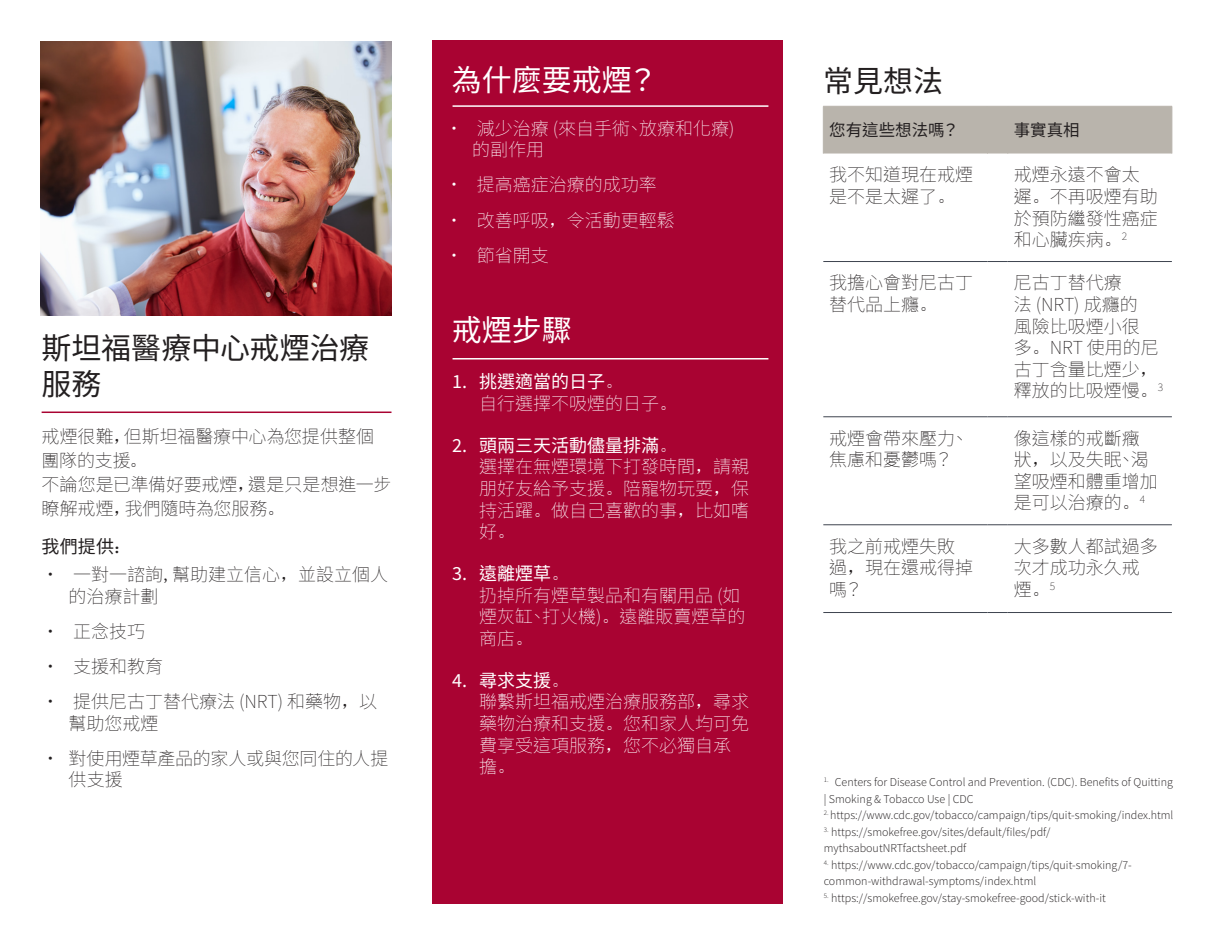
<style>
.page{position:relative;width:1215px;height:945px;background:#fff}
.page>*{position:absolute;margin:0;border:0;box-sizing:border-box;transform-origin:0 0}
.t1{font:30px/36px "Source Han Sans TW";color:#231f20}
.t2{font:30px "Source Han Sans TW";color:#fff}
.t3{font:200 18px/21.6px "Source Han Sans TW";color:#231f20}
.t4{font:200 18px/21.6px "Source Han Sans TW";color:#fff}
.t5{font:18px "Source Han Sans TW";color:#fff}
.t6{font:18px "Source Han Sans TW";color:#231f20}
.t7{font:16.5px "Source Han Sans TW";color:#231f20}
.t8{font:300 12px/16.5px "Source Sans Pro";color:#231f20}
.s1{font-family:"Sim Sun";font-weight:400}
.s2{font-family:"Sim Sun"}
</style>
<div class="page">
<div style="left:432px;top:40px;width:351px;height:864px;background:#a90332"></div>
<img style="left:40px;top:41px;width:352px;height:275px">
<hr style="left:42px;top:412px;width:349px;height:1px;background:#a90332">
<div style="left:823px;top:106px;width:349px;height:48px;background:#b9b4ac"></div>
<hr style="left:987px;top:106px;width:1px;height:48px;background:#b9b4ac">
<hr style="left:1008px;top:106px;width:164px;height:1px;background:#b9b4ac">
<hr style="left:1007px;top:106px;width:1px;height:48px;background:#b9b4ac">
<hr style="left:1172px;top:106px;width:1px;height:48px;background:#b9b4ac">
<hr style="left:823px;top:524px;width:164px;height:1px;background:#3e444f">
<svg style="left:987px;top:524px;width:21px;height:1px"></svg>
<hr style="left:1008px;top:524px;width:164px;height:1px;background:#3e444f">
<hr style="left:823px;top:416px;width:164px;height:1px;background:#3e444f">
<svg style="left:987px;top:416px;width:21px;height:1px"></svg>
<hr style="left:1008px;top:416px;width:164px;height:1px;background:#3e444f">
<hr style="left:823px;top:261px;width:164px;height:1px;background:#3e444f">
<svg style="left:987px;top:261px;width:21px;height:1px"></svg>
<hr style="left:1008px;top:261px;width:164px;height:1px;background:#3e444f">
<hr style="left:823px;top:612px;width:164px;height:1px;background:#3e444f">
<svg style="left:987px;top:612px;width:21px;height:1px"></svg>
<hr style="left:1008px;top:612px;width:164px;height:1px;background:#3e444f">
<hr style="left:453px;top:105px;width:315px;height:2px;background:#fff">
<hr style="left:453px;top:358px;width:315px;height:2px;background:#fff">
<p class="t1" style="left:42px;top:331px;width:329px">斯坦福醫療中心戒煙治療服務</p>
<p class="t3" style="left:42px;top:425px;width:334px;line-height:24px">戒煙很難<span class="s1">，</span>但斯坦福醫療中心為您提供整個團隊的支援<span class="s1">。</span></p>
<p class="t3" style="left:42px;top:473px;width:351px;line-height:24px">不論您是已準備好要戒煙<span class="s1">，</span>還是只是想進一步瞭解戒煙<span class="s1">，</span>我們隨時為您服務<span class="s1">。</span></p>
<p class="t6" style="left:42px;top:536px;width:91px">我們提供<span class="s2">：</span></p>
<p class="t3" style="left:69px;top:564px;width:321px;text-indent:-27px">• 一對一諮詢<span class="s1">,</span>幫助建立信心<span class="s1">，</span>並設立個人的治療計劃</p>
<p class="t3" style="left:42px;top:621px;width:105px">• 正念技巧</p>
<p class="t3" style="left:42px;top:656px;width:123px">• 支援和教育</p>
<p class="t3" style="left:69px;top:691px;width:310px;text-indent:-27px">• 提供尼古丁替代療法 (NRT) 和藥物<span class="s1">，</span>以幫助您戒煙</p>
<p class="t3" style="left:69px;top:748px;width:321px;text-indent:-27px">• 對使用煙草產品的家人或與您同住的人提供支援</p>
<p class="t2" style="left:452px;top:63px;width:207px">為什麼要戒煙？</p>
<p class="t4" style="left:472px;top:118px;width:264px;text-indent:-27px">• 減少治療 (來自手術、放療和化療)的副作用</p>
<p class="t4" style="left:445px;top:174px;width:213px">• 提高癌症治療的成功率</p>
<p class="t4" style="left:445px;top:210px;width:231px">• 改善呼吸<span class="s1">，</span>令活動更輕鬆</p>
<p class="t4" style="left:445px;top:245px;width:105px">• 節省開支</p>
<p class="t2" style="left:452px;top:313px;width:121px">戒煙步驟</p>
<p class="t5" style="left:452px;top:372px;width:172px">1. 挑選適當的日子<span class="s2">。</span></p>
<p class="t4" style="left:479px;top:393px;width:199px">自行選擇不吸煙的日子<span class="s1">。</span></p>
<p class="t5" style="left:452px;top:435px;width:226px">2. 頭兩三天活動儘量排滿<span class="s2">。</span></p>
<p class="t4" style="left:479px;top:456px;width:271px;text-align:justify">選擇在無煙環境下打發時間<span class="s1">，</span>請親朋好友給予支援<span class="s1">。</span>陪寵物玩耍<span class="s1">，</span>保持活躍<span class="s1">。</span>做自己喜歡的事<span class="s1">，</span>比如嗜好<span class="s1">。</span></p>
<p class="t5" style="left:452px;top:563px;width:118px">3. 遠離煙草<span class="s2">。</span></p>
<p class="t4" style="left:479px;top:585px;width:268px">扔掉所有煙草製品和有關用品 (如煙灰缸、打火機)<span class="s1">。</span>遠離販賣煙草的商店<span class="s1">。</span></p>
<p class="t5" style="left:452px;top:670px;width:118px">4. 尋求支援<span class="s2">。</span></p>
<p class="t4" style="left:479px;top:691px;width:271px">聯繫斯坦福戒煙治療服務部<span class="s1">，</span>尋求藥物治療和支援<span class="s1">。</span>您和家人均可免費享受這項服務<span class="s1">，</span>您不必獨自承擔<span class="s1">。</span></p>
<p class="t1" style="left:823px;top:64px;width:121px">常見想法</p>
<p class="t7" style="left:829px;top:121px;width:131px">您有這些想法嗎？</p>
<p class="t7" style="left:1014px;top:121px;width:67px">事實真相</p>
<p class="t3" style="left:829px;top:164px;width:145px">我不知道現在戒煙是不是太遲了<span class="s1">。</span></p>
<p class="t3" style="left:1014px;top:164px;width:145px">戒煙永遠不會太遲<span class="s1">。</span>不再吸煙有助於預防繼發性癌症和心臟疾病<span class="s1">。</span><sup>2</sup></p>
<p class="t3" style="left:829px;top:272px;width:145px">我擔心會對尼古丁替代品上癮<span class="s1">。</span></p>
<p class="t3" style="left:1014px;top:272px;width:151px">尼古丁替代療<br>法 (NRT) 成癮的<br>風險比吸煙小很<br>多<span class="s1">。</span>NRT 使用的尼古丁含量比煙少<span class="s1">，</span>釋放的比吸煙慢<span class="s1">。</span><sup>3</sup></p>
<p class="t3" style="left:829px;top:428px;width:141px">戒煙會帶來壓力、焦慮和憂鬱嗎？</p>
<p class="t3" style="left:1014px;top:428px;width:145px">像這樣的戒斷癥狀<span class="s1">，</span>以及失眠、渴望吸煙和體重增加是可以治療的<span class="s1">。</span><sup>4</sup></p>
<p class="t3" style="left:829px;top:536px;width:145px">我之前戒煙失敗過<span class="s1">，</span>現在還戒得掉嗎？</p>
<p class="t3" style="left:1014px;top:536px;width:145px">大多數人都試過多次才成功永久戒煙<span class="s1">。</span><sup>5</sup></p>
<p class="t8" style="left:824px;top:774px;width:351px"><sup>1.</sup> Centers for Disease Control and Prevention. (CDC). Benefits of Quitting | Smoking &amp; Tobacco Use | CDC</p>
<p class="t8" style="left:824px;top:807px;width:351px"><sup>2.</sup> https://www.cdc.gov/tobacco/campaign/tips/quit-smoking/index.html</p>
<p class="t8" style="left:824px;top:824px;width:228px"><sup>3.</sup> https://smokefree.gov/sites/default/files/pdf/ mythsaboutNRTfactsheet.pdf</p>
<p class="t8" style="left:824px;top:857px;width:309px"><sup>4.</sup> https://www.cdc.gov/tobacco/campaign/tips/quit-smoking/7- common-withdrawal-symptoms/index.html</p>
<p class="t8" style="left:824px;top:890px;width:284px"><sup>5.</sup> https://smokefree.gov/stay-smokefree-good/stick-with-it</p>
</div>
